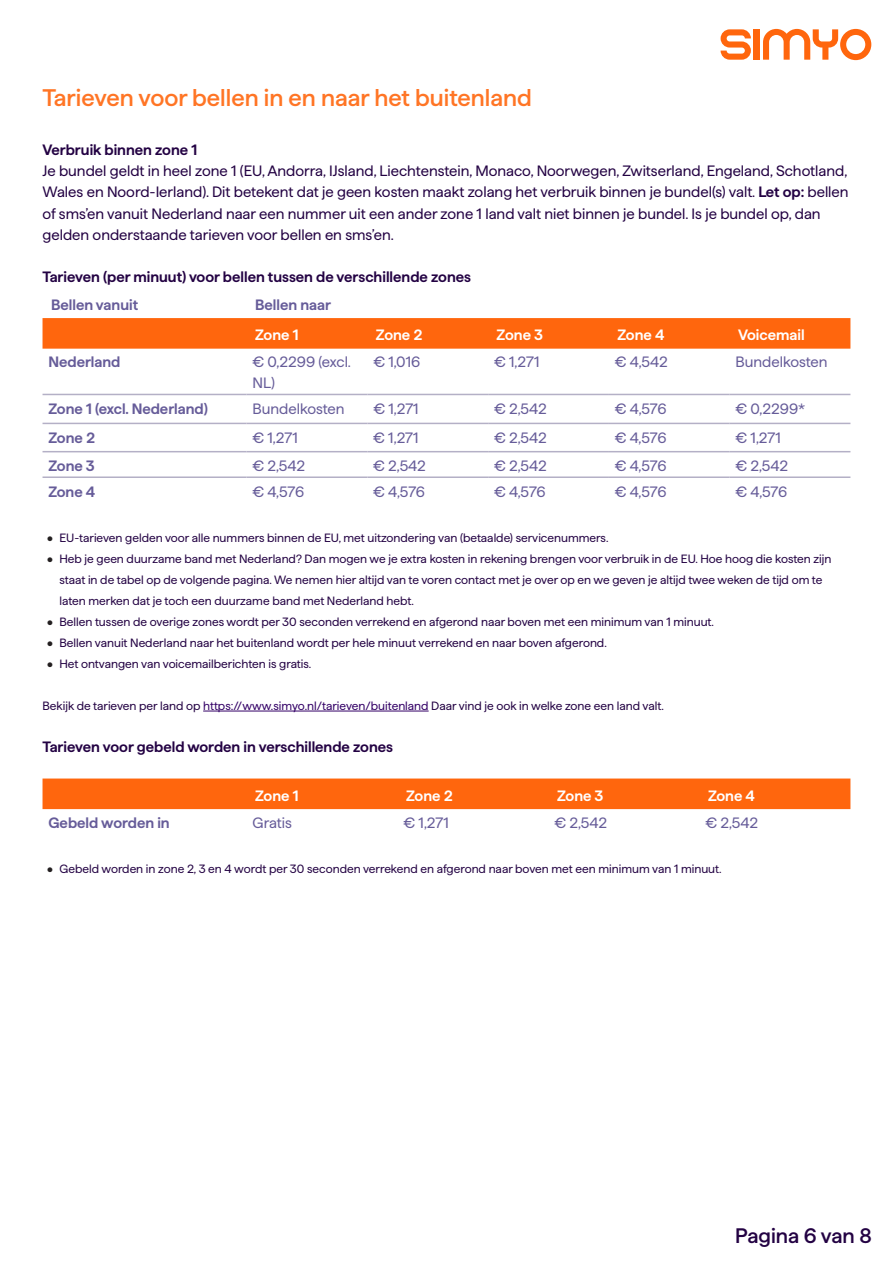
<style>
.page{position:relative;width:893px;height:1263px;background:#fff}
.page>*{position:absolute;margin:0;border:0;box-sizing:border-box;transform-origin:0 0}
.t1{font:500 24px "Haffer";color:#ff7525}
.t2{font:500 21px "Haffer";color:#230243}
.t3{font:15px/21px "Haffer";color:#230243}
.t4{font:15px/21px "Haffer";color:#665c99}
.t5{font:600 15px "Haffer";color:#230243}
.t6{font:600 15px "Haffer";color:#665c99}
.t7{font:600 15px "Haffer";color:#fff}
.t8{font:12px/21px "Haffer";color:#230243}
.s1{font-weight:600}
.s2{color:#231f20}
.s3{color:#306}
</style>
<div class="page">
<svg style="left:763px;top:29px;width:108px;height:31px"></svg>
<div style="left:754px;top:29px;width:6px;height:31px;background:#ff660d"></div>
<svg style="left:721px;top:29px;width:30px;height:31px"></svg>
<hr style="left:203px;top:711px;width:226px;height:1px;background:#306">
<div style="left:43px;top:318px;width:807px;height:31px;background:#ff660d"></div>
<hr style="left:43px;top:394px;width:204px;height:1px;background:#b4b0c6">
<hr style="left:247px;top:394px;width:120px;height:1px;background:#b4b0c6">
<hr style="left:367px;top:394px;width:121px;height:1px;background:#b4b0c6">
<hr style="left:488px;top:394px;width:121px;height:1px;background:#b4b0c6">
<hr style="left:609px;top:394px;width:121px;height:1px;background:#b4b0c6">
<hr style="left:730px;top:394px;width:120px;height:1px;background:#b4b0c6">
<hr style="left:43px;top:423px;width:204px;height:1px;background:#b4b0c6">
<hr style="left:247px;top:423px;width:120px;height:1px;background:#b4b0c6">
<hr style="left:367px;top:423px;width:121px;height:1px;background:#b4b0c6">
<hr style="left:488px;top:423px;width:121px;height:1px;background:#b4b0c6">
<hr style="left:609px;top:423px;width:121px;height:1px;background:#b4b0c6">
<hr style="left:730px;top:423px;width:120px;height:1px;background:#b4b0c6">
<hr style="left:43px;top:451px;width:204px;height:1px;background:#b4b0c6">
<hr style="left:247px;top:451px;width:120px;height:1px;background:#b4b0c6">
<hr style="left:367px;top:451px;width:121px;height:1px;background:#b4b0c6">
<hr style="left:488px;top:451px;width:121px;height:1px;background:#b4b0c6">
<hr style="left:609px;top:451px;width:121px;height:1px;background:#b4b0c6">
<hr style="left:730px;top:451px;width:120px;height:1px;background:#b4b0c6">
<hr style="left:43px;top:476px;width:204px;height:2px;background:#b4b0c6">
<hr style="left:247px;top:476px;width:120px;height:2px;background:#b4b0c6">
<hr style="left:367px;top:476px;width:121px;height:2px;background:#b4b0c6">
<hr style="left:488px;top:476px;width:121px;height:2px;background:#b4b0c6">
<hr style="left:609px;top:476px;width:121px;height:2px;background:#b4b0c6">
<hr style="left:730px;top:476px;width:120px;height:2px;background:#b4b0c6">
<div style="left:43px;top:778px;width:807px;height:31px;background:#ff660d"></div>
<h1 class="t1" style="left:43px;top:80px;width:491px">Tarieven voor bellen in en naar het buitenland</h1>
<p class="t5" style="left:43px;top:139px;width:156px">Verbruik binnen zone 1</p>
<p class="t3" style="left:43px;top:159px;width:808px">Je bundel geldt in heel zone 1 (EU, Andorra, IJsland, Liechtenstein, Monaco, Noorwegen, Zwitserland, Engeland, Schotland, Wales en Noord-Ierland). Dit betekent dat je geen kosten maakt zolang het verbruik binnen je bundel(s) valt. <span class="s1">Let op:</span> bellen of sms’en vanuit Nederland naar een nummer uit een ander zone 1 land valt niet binnen je bundel. Is je bundel op, dan gelden onderstaande tarieven voor bellen en sms’en.</p>
<p class="t5" style="left:43px;top:265px;width:430px">Tarieven (per minuut) voor bellen tussen de verschillende zones</p>
<p class="t6" style="left:51px;top:293px;width:89px">Bellen vanuit</p>
<p class="t6" style="left:255px;top:293px;width:77px">Bellen naar</p>
<p class="t7" style="left:255px;top:324px;width:45px">Zone 1</p>
<p class="t7" style="left:376px;top:324px;width:48px">Zone 2</p>
<p class="t7" style="left:497px;top:324px;width:48px">Zone 3</p>
<p class="t7" style="left:617px;top:324px;width:49px">Zone 4</p>
<p class="t7" style="left:738px;top:324px;width:68px">Voicemail</p>
<p class="t6" style="left:48px;top:351px;width:74px">Nederland</p>
<p class="t4" style="left:253px;top:350px;width:100px">€ 0,2299 (excl.<br>NL)</p>
<p class="t4" style="left:373px;top:350px;width:49px">€ 1,016</p>
<p class="t4" style="left:494px;top:350px;width:47px">€ 1,271</p>
<p class="t4" style="left:615px;top:350px;width:54px">€ 4,542</p>
<p class="t4" style="left:736px;top:350px;width:93px">Bundelkosten</p>
<p class="t6" style="left:48px;top:398px;width:161px">Zone 1 (excl. Nederland)</p>
<p class="t4" style="left:253px;top:397px;width:93px">Bundelkosten</p>
<p class="t4" style="left:373px;top:397px;width:47px">€ 1,271</p>
<p class="t4" style="left:494px;top:397px;width:54px">€ 2,542</p>
<p class="t4" style="left:615px;top:397px;width:53px">€ 4,576</p>
<p class="t4" style="left:736px;top:397px;width:71px">€ 0,2299*</p>
<p class="t6" style="left:48px;top:427px;width:48px">Zone 2</p>
<p class="t4" style="left:253px;top:426px;width:47px">€ 1,271</p>
<p class="t4" style="left:373px;top:426px;width:47px">€ 1,271</p>
<p class="t4" style="left:494px;top:426px;width:54px">€ 2,542</p>
<p class="t4" style="left:615px;top:426px;width:53px">€ 4,576</p>
<p class="t4" style="left:736px;top:426px;width:47px">€ 1,271</p>
<p class="t6" style="left:48px;top:455px;width:48px">Zone 3</p>
<p class="t4" style="left:252px;top:454px;width:54px">€ 2,542</p>
<p class="t4" style="left:373px;top:454px;width:54px">€ 2,542</p>
<p class="t4" style="left:494px;top:454px;width:54px">€ 2,542</p>
<p class="t4" style="left:615px;top:454px;width:53px">€ 4,576</p>
<p class="t4" style="left:735px;top:454px;width:54px">€ 2,542</p>
<p class="t6" style="left:48px;top:480px;width:49px">Zone 4</p>
<p class="t4" style="left:252px;top:480px;width:53px">€ 4,576</p>
<p class="t4" style="left:373px;top:480px;width:53px">€ 4,576</p>
<p class="t4" style="left:494px;top:480px;width:53px">€ 4,576</p>
<p class="t4" style="left:615px;top:480px;width:53px">€ 4,576</p>
<p class="t4" style="left:735px;top:480px;width:53px">€ 4,576</p>
<p class="t8" style="left:47px;top:526px;width:563px"><span class="s2">•</span> EU-tarieven gelden voor alle nummers binnen de EU, met uitzondering van (betaalde) servicenummers.</p>
<p class="t8" style="left:60px;top:547px;width:773px;text-indent:-13px"><span class="s2">•</span> Heb je geen duurzame band met Nederland? Dan mogen we je extra kosten in rekening brengen voor verbruik in de EU. Hoe hoog die kosten zijn staat in de tabel op de volgende pagina. We nemen hier altijd van te voren contact met je over op en we geven je altijd twee weken de tijd om te laten merken dat je toch een duurzame band met Nederland hebt.</p>
<p class="t8" style="left:47px;top:610px;width:669px"><span class="s2">•</span> Bellen tussen de overige zones wordt per 30 seconden verrekend en afgerond naar boven met een minimum van 1 minuut.</p>
<p class="t8" style="left:47px;top:631px;width:561px"><span class="s2">•</span> Bellen vanuit Nederland naar het buitenland wordt per hele minuut verrekend en naar boven afgerond.</p>
<p class="t8" style="left:47px;top:652px;width:266px"><span class="s2">•</span> Het ontvangen van voicemailberichten is gratis.</p>
<p class="t8" style="left:43px;top:694px;width:623px">Bekijk de tarieven per land op <span class="s3">https://www.simyo.nl/tarieven/buitenland</span> Daar vind je ook in welke zone een land valt.</p>
<p class="t5" style="left:43px;top:735px;width:352px">Tarieven voor gebeld worden in verschillende zones</p>
<p class="t7" style="left:255px;top:784px;width:45px">Zone 1</p>
<p class="t7" style="left:406px;top:784px;width:48px">Zone 2</p>
<p class="t7" style="left:557px;top:784px;width:48px">Zone 3</p>
<p class="t7" style="left:708px;top:784px;width:49px">Zone 4</p>
<p class="t6" style="left:49px;top:811px;width:123px">Gebeld worden in</p>
<p class="t4" style="left:253px;top:811px;width:41px">Gratis</p>
<p class="t4" style="left:404px;top:811px;width:47px">€ 1,271</p>
<p class="t4" style="left:555px;top:811px;width:54px">€ 2,542</p>
<p class="t4" style="left:705px;top:811px;width:54px">€ 2,542</p>
<p class="t8" style="left:47px;top:857px;width:676px"><span class="s2">•</span> Gebeld worden in zone 2, 3 en 4 wordt per 30 seconden verrekend en afgerond naar boven met een minimum van 1 minuut.</p>
<h2 class="t2" style="left:735px;top:1220px;width:138px">Pagina 6 van 8</h2>
</div>
